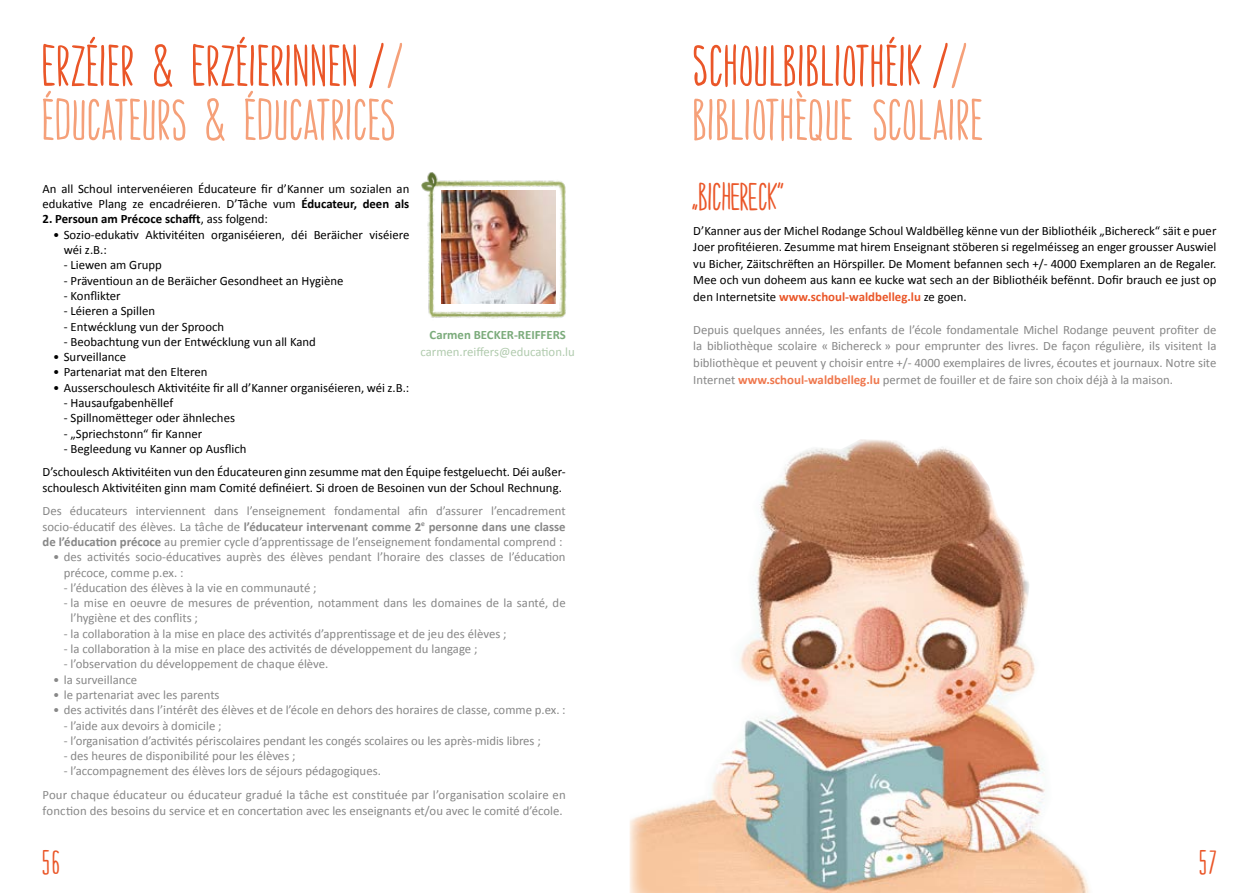
<style>
.page{position:relative;width:1259px;height:893px;background:#fff}
.page>*{position:absolute;margin:0;border:0;box-sizing:border-box;transform-origin:0 0}
.t1{font:700 54px/54px "Amarelinha";letter-spacing:.03em;color:#f5a079}
.t2{font:700 36px "Amarelinha";letter-spacing:.015em;color:#ea5628}
.t3{font:700 31.5px "Amarelinha";color:#ea5628}
.t4{font:700 12.9px "Calibri";color:#ea5628}
.t5{font:12.75px/15.3px "Calibri";color:#878787}
.t6{font:12.75px/16.5px "Calibri";color:#000}
.t7{font:700 12.75px "Calibri";color:#000}
.t8{font:12.75px "Calibri";color:#b1cbae}
.t9{font:700 12.75px "Calibri";color:#7bab7b}
.s1{color:#ea5628}
.s2{font-weight:700}
.s3{font-weight:400}
.s4{font-weight:400;font-size:12.75px;color:#000}
.s5{font-weight:700;font-size:12.9px;color:#ef774d}
</style>
<div class="page">
<img style="left:630px;top:439px;width:460px;height:454px">
<img style="left:421px;top:172px;width:146px;height:147px">
<img style="left:441px;top:191px;width:115px;height:113px">
<h1 class="t1" style="left:43px;top:38px;width:362px"><span class="s1">ERZÉIER &amp; ERZÉIERINNEN /</span>/<br>ÉDUCATEURS &amp; ÉDUCATRICES</h1>
<p class="t6" style="left:43px;top:180px;width:368px;line-height:15.3px">An all Schoul intervenéieren Éducateure fir d’Kanner um sozialen an edukative Plang ze encadréieren. D’Tâche vum <span class="s2">Éducateur, deen als</span></p>
<p class="t7" style="left:43px;top:211px;width:227px">2. Persoun am Précoce schafft<span class="s3">, ass folgend:</span></p>
<p class="t6" style="left:64px;top:226px;width:347px;line-height:15.3px;text-indent:-11px">• Sozio-edukativ Aktivitéiten organiséieren, déi Beräicher viséiere wéi z.B.:</p>
<p class="t6" style="left:64px;top:256px;width:100px">- Liewen am Grupp</p>
<p class="t6" style="left:64px;top:271px;width:281px">- Präventioun an de Beräicher Gesondheet an Hygiène</p>
<p class="t6" style="left:64px;top:287px;width:58px">- Konflikter</p>
<p class="t6" style="left:64px;top:302px;width:93px">- Léieren a Spillen</p>
<p class="t6" style="left:64px;top:317px;width:162px">- Entwécklung vun der Sprooch</p>
<p class="t6" style="left:64px;top:333px;width:254px">- Beobachtung vun der Entwécklung vun all Kand</p>
<p class="t6" style="left:53px;top:348px;width:75px">• Surveillance</p>
<p class="t6" style="left:53px;top:363px;width:156px">• Partenariat mat den Elteren</p>
<p class="t6" style="left:53px;top:379px;width:358px">• Ausserschoulesch Aktivitéite fir all d’Kanner organiséieren, wéi z.B.:</p>
<p class="t6" style="left:64px;top:394px;width:111px">- Hausaufgabenhëllef</p>
<p class="t6" style="left:64px;top:409px;width:173px">- Spillnomëtteger oder ähnleches</p>
<p class="t6" style="left:64px;top:424px;width:140px">- „Spriechstonn“ fir Kanner</p>
<p class="t6" style="left:64px;top:440px;width:184px">- Begleedung vu Kanner op Ausflich</p>
<p class="t9" style="left:430px;top:327px;width:138px">Carmen BECKER-REIFFERS</p>
<p class="t8" style="left:420px;top:344px;width:156px">carmen.reiffers@education.lu</p>
<h1 class="t1" style="left:693px;top:38px;width:291px"><span class="s1">SCHOULBIBLIOTHÉIK /</span>/<br>BIBLIOTHÈQUE SCOLAIRE</h1>
<h2 class="t2" style="left:693px;top:176px;width:92px">„BICHERECK”</h2>
<p class="t6" style="left:693px;top:222px;width:524px;text-align:justify">D’Kanner aus der Michel Rodange Schoul Waldbëlleg kënne vun der Bibliothéik „Bichereck“ säit e puer Joer profitéieren. Zesumme mat hirem Enseignant stöberen si regelméisseg an enger grousser Auswiel vu Bicher, Zäitschrëften an Hörspiller. De Moment befannen sech +/- 4000 Exemplaren an de Regaler.<br>Mee och vun doheem aus kann ee kucke wat sech an der Bibliothéik befënnt. Dofir brauch ee just op</p>
<p class="t4" style="left:693px;top:289px;width:275px"><span class="s4">den Internetsite</span> www.schoul-waldbelleg.lu <span class="s4">ze goen.</span></p>
<p class="t5" style="left:693px;top:321px;width:524px;line-height:16.5px;text-align:justify">Depuis quelques années, les enfants de l’école fondamentale Michel Rodange peuvent profiter de la bibliothèque scolaire « Bichereck » pour emprunter des livres. De façon régulière, ils visitent la bibliothèque et peuvent y choisir entre +/- 4000 exemplaires de livres, écoutes et journaux. Notre site Internet <span class="s5">www.schoul-waldbelleg.lu</span> permet de fouiller et de faire son choix déjà à la maison.</p>
<p class="t6" style="left:43px;top:464px;width:524px;line-height:15.3px">D’schoulesch Aktivitéiten vun den Éducateuren ginn zesumme mat den Équipe festgeluecht. Déi außer&shy;schoulesch Aktivitéiten ginn mam Comité definéiert. Si droen de Besoinen vun der Schoul Rechnung.</p>
<p class="t5" style="left:43px;top:503px;width:524px;text-align:justify">Des éducateurs interviennent dans l’enseignement fondamental afin d’assurer l’encadrement socio-éducatif des élèves. La tâche de <span class="s2">l’éducateur intervenant comme 2</span><sup>e</sup> <span class="s2">personne dans une classe de l’éducation précoce</span> au premier cycle d’apprentissage de l’enseignement fondamental comprend :</p>
<p class="t5" style="left:64px;top:549px;width:503px;text-indent:-11px">• des activités socio-éducatives auprès des élèves pendant l’horaire des classes de l’éducation précoce, comme p.ex. :</p>
<p class="t5" style="left:64px;top:579px;width:254px">- l’éducation des élèves à la vie en communauté ;</p>
<p class="t5" style="left:70px;top:595px;width:497px;text-indent:-7px">- la mise en oeuvre de mesures de prévention, notamment dans les domaines de la santé, de l’hygiène et des conflits ;</p>
<p class="t5" style="left:64px;top:625px;width:444px">- la collaboration à la mise en place des activités d’apprentissage et de jeu des élèves ;</p>
<p class="t5" style="left:64px;top:641px;width:415px">- la collaboration à la mise en place des activités de développement du langage ;</p>
<p class="t5" style="left:64px;top:656px;width:266px">- l’observation du développement de chaque élève.</p>
<p class="t5" style="left:53px;top:671px;width:86px">• la surveillance</p>
<p class="t5" style="left:53px;top:686px;width:168px">• le partenariat avec les parents</p>
<p class="t5" style="left:53px;top:702px;width:514px">• des activités dans l’intérêt des élèves et de l’école en dehors des horaires de classe, comme p.ex. :</p>
<p class="t5" style="left:64px;top:717px;width:159px">- l’aide aux devoirs à domicile ;</p>
<p class="t5" style="left:64px;top:732px;width:478px">- l’organisation d’activités périscolaires pendant les congés scolaires ou les après-midis libres ;</p>
<p class="t5" style="left:64px;top:748px;width:233px">- des heures de disponibilité pour les élèves ;</p>
<p class="t5" style="left:43px;top:759px;width:524px;line-height:23.9px;text-indent:21px">- l’accompagnement des élèves lors de séjours pédagogiques.<br>Pour chaque éducateur ou éducateur gradué la tâche est constituée par l’organisation scolaire en</p>
<p class="t5" style="left:43px;top:802px;width:521px">fonction des besoins du service et en concertation avec les enseignants et/ou avec le comité d’école.</p>
<h3 class="t3" style="left:43px;top:844px;width:19px">56</h3>
<h3 class="t3" style="left:1199px;top:844px;width:18px">57</h3>
</div>
